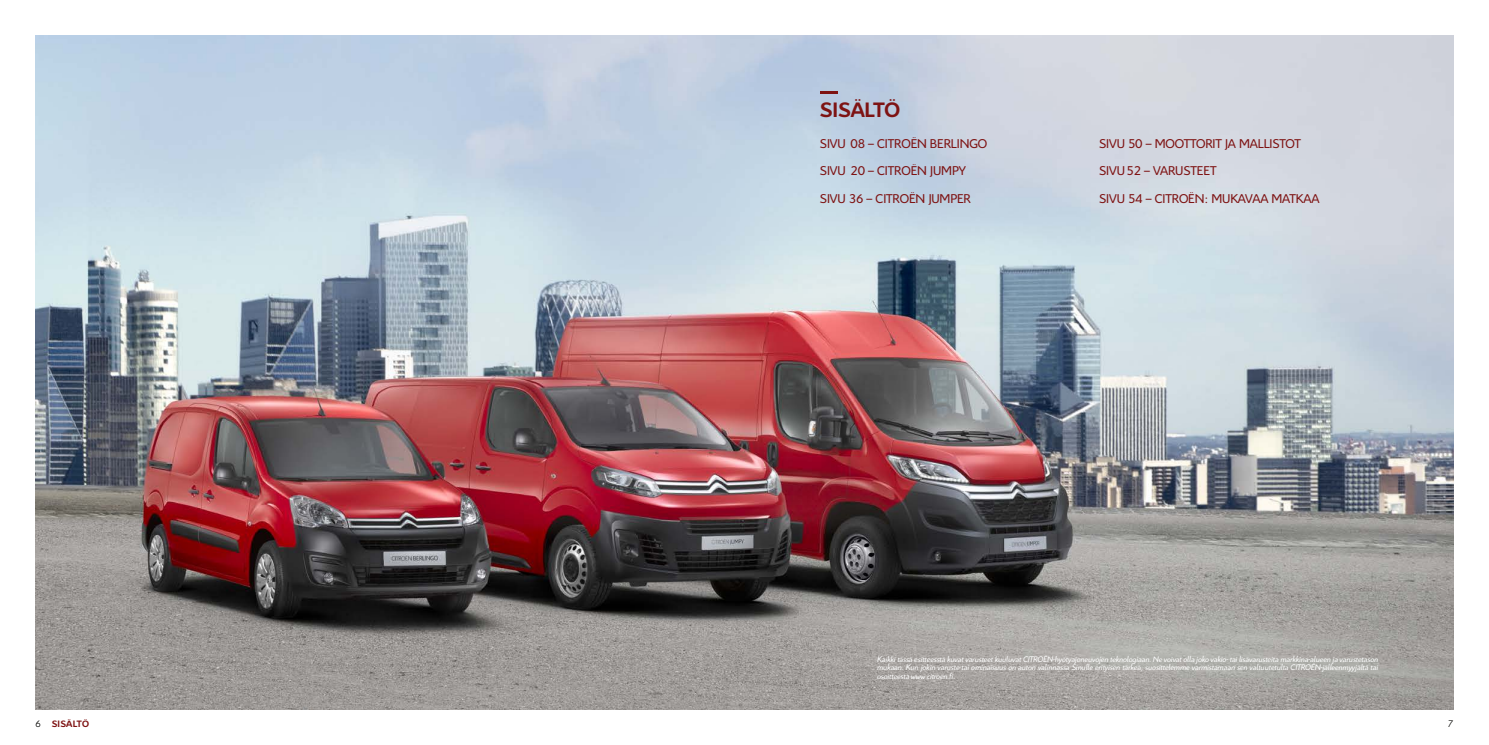
<style>
.page{position:relative;width:1489px;height:745px;background:#fff}
.page>*{position:absolute;margin:0;border:0;box-sizing:border-box;transform-origin:0 0}
.t1{font:700 22.5px "Citroen";letter-spacing:-.005em;color:#7e1313}
.t2{font:13.75px/27.5px "Citroen";letter-spacing:-.005em;color:#7e1313}
.t3{font:700 10px "Citroen";letter-spacing:.02em;color:#7e1313}
.t4{font:300 10px "Citroen";color:#181816}
.t5{font:italic 8.75px/8.8px "Citroen";letter-spacing:-.01em;color:#fff;text-align:justify}
.s1{font-weight:300;color:#181816}
</style>
<div class="page">
<img style="left:35px;top:35px;width:1418px;height:674px">
<hr style="left:820px;top:91px;width:18px;height:3px;background:#7e1313">
<h1 class="t1" style="left:820px;top:96px;width:81px">SISÄLTÖ</h1>
<h2 class="t2" style="left:820px;top:129px;width:169px">SIVU 08 – CITROËN BERLINGO<br>SIVU 20 – CITROËN JUMPY<br>SIVU 36 – CITROËN JUMPER</h2>
<h2 class="t2" style="left:1099px;top:129px;width:222px">SIVU 50 – MOOTTORIT JA MALLISTOT<br>SIVU52 – VARUSTEET<br>SIVU 54 – CITROËN: MUKAVAA MATKAA</h2>
<p class="t5" style="left:877px;top:653px;width:502px">Kaikki tässä esitteesstä kuvat varusteet kuuluvat CITROËN-hyötyajoneuvojen teknologiaan. Ne voivat olla joko vakio- tai lisävarusteita markkina-alueen ja varustetason mukaan. Kun jokin varuste tai ominaisuus on auton valinnassa Sinulle erityisen tärkeä, suosittelemme varmistamaan sen valtuutetulta CITROËN-jälleenmyyjältä tai osoitteesta www.citroen.fi.</p>
<p class="t3" style="left:35px;top:717px;width:55px"><span class="s1">6</span> SISÄLTÖ</p>
<p class="t4" style="left:1447px;top:717px;width:7px">7</p>
</div>
